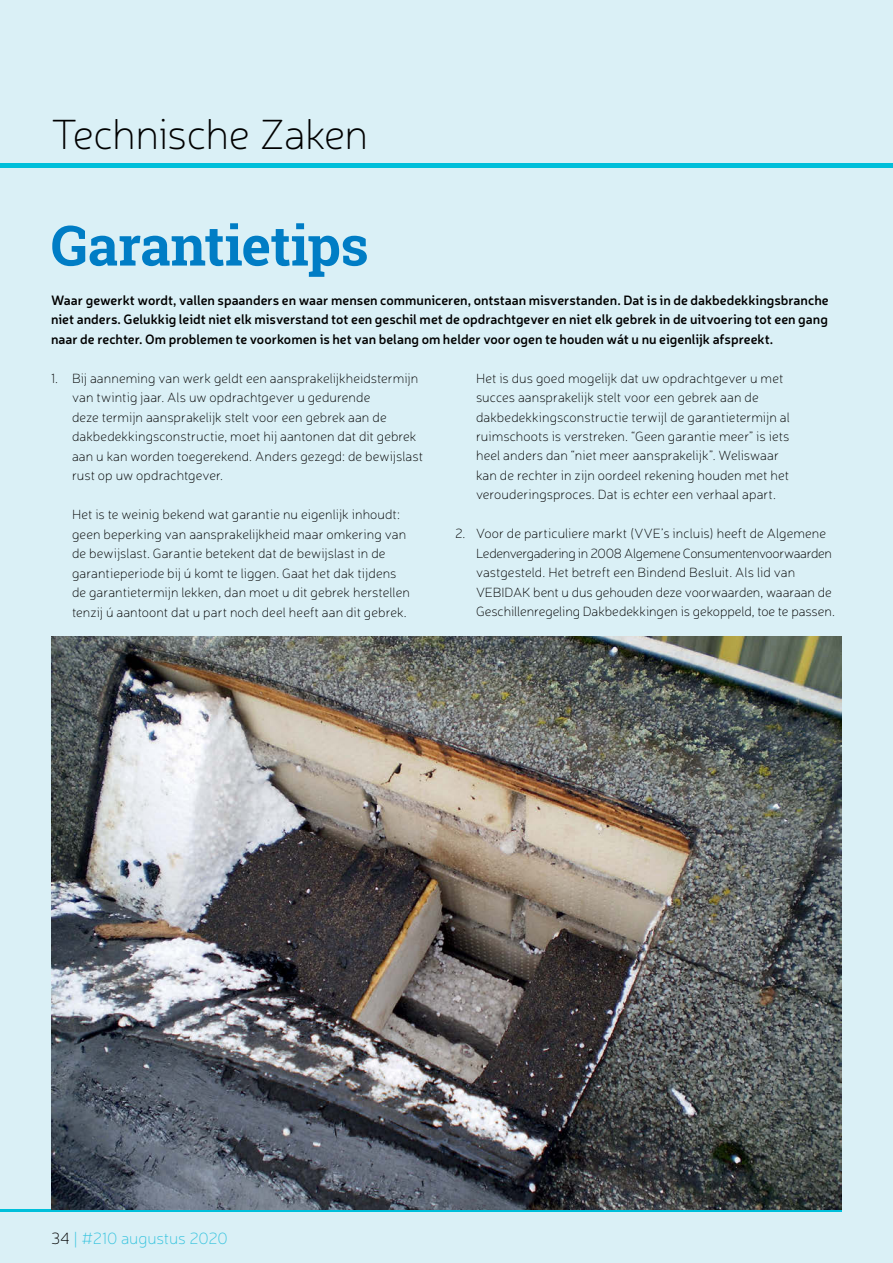
<style>
.page{position:relative;width:893px;height:1263px;background:#daf0f6}
.page>*{position:absolute;margin:0;border:0;box-sizing:border-box;transform-origin:0 0}
.t1{font:700 55.5px "Roboto Slab";letter-spacing:-.015em;color:#007dc5}
.t2{font:100 42.75px "Neris";letter-spacing:-.02em;color:#000}
.t3{font:100 16.5px "Neris";letter-spacing:-.005em;color:#35c3de}
.t4{font:100 13.5px/19.5px "Neris";color:#000}
.t5{font:600 13.5px/19.5px "Neris";color:#000;text-align:justify}
.s1{color:#000}
</style>
<div class="page">
<hr style="left:0;top:1210px;width:842px;height:2px;background:#00bfda">
<hr style="left:0;top:164px;width:893px;height:4px;background:#00bfda">
<img style="left:51px;top:636px;width:791px;height:574px">
<h2 class="t2" style="left:51px;top:108px;width:319px">Technische Zaken</h2>
<h1 class="t1" style="left:51px;top:207px;width:319px">Garantietips</h1>
<p class="t5" style="left:51px;top:289px;width:779px">Waar gewerkt wordt, vallen spaanders en waar mensen communiceren, ontstaan misverstanden. Dat is in de dakbedekkingsbranche niet anders. Gelukkig leidt niet elk misverstand tot een geschil met de opdrachtgever en niet elk gebrek in de uitvoering tot een gang naar de rechter. Om problemen te voorkomen is het van belang om helder voor ogen te houden wát u nu eigenlijk afspreekt.</p>
<p class="t4" style="left:72px;top:368px;width:352px;text-indent:-21px">1. Bij aanneming van werk geldt een aansprakelijkheidstermijn van twintig jaar. Als uw opdrachtgever u gedurende<br>deze termijn aansprakelijk stelt voor een gebrek aan de dakbedekkingsconstructie, moet hij aantonen dat dit gebrek aan u kan worden toegerekend. Anders gezegd: de bewijslast rust op uw opdrachtgever.</p>
<p class="t4" style="left:72px;top:504px;width:339px">Het is te weinig bekend wat garantie nu eigenlijk inhoudt: geen beperking van aansprakelijkheid maar omkering van de bewijslast. Garantie betekent dat de bewijslast in de garantieperiode bij ú komt te liggen. Gaat het dak tijdens de garantietermijn lekken, dan moet u dit gebrek herstellen tenzij ú aantoont dat u part noch deel heeft aan dit gebrek.</p>
<p class="t4" style="left:476px;top:368px;width:315px">Het is dus goed mogelijk dat uw opdrachtgever u met succes aansprakelijk stelt voor een gebrek aan de dakbedekkingsconstructie terwijl de garantietermijn al ruimschoots is verstreken. “Geen garantie meer” is iets heel anders dan “niet meer aansprakelijk”. Weliswaar kan de rechter in zijn oordeel rekening houden met het verouderingsproces. Dat is echter een verhaal apart.</p>
<p class="t4" style="left:476px;top:524px;width:360px;text-indent:-21px">2. Voor de particuliere markt (VVE’s incluis) heeft de Algemene Ledenvergadering in 2008 Algemene Consumentenvoorwaarden vastgesteld. Het betreft een Bindend Besluit. Als lid van VEBIDAK bent u dus gehouden deze voorwaarden, waaraan de Geschillenregeling Dakbedekkingen is gekoppeld, toe te passen.</p>
<p class="t3" style="left:51px;top:1228px;width:178px"><span class="s1">34</span> | #210 augustus 2020</p>
</div>
